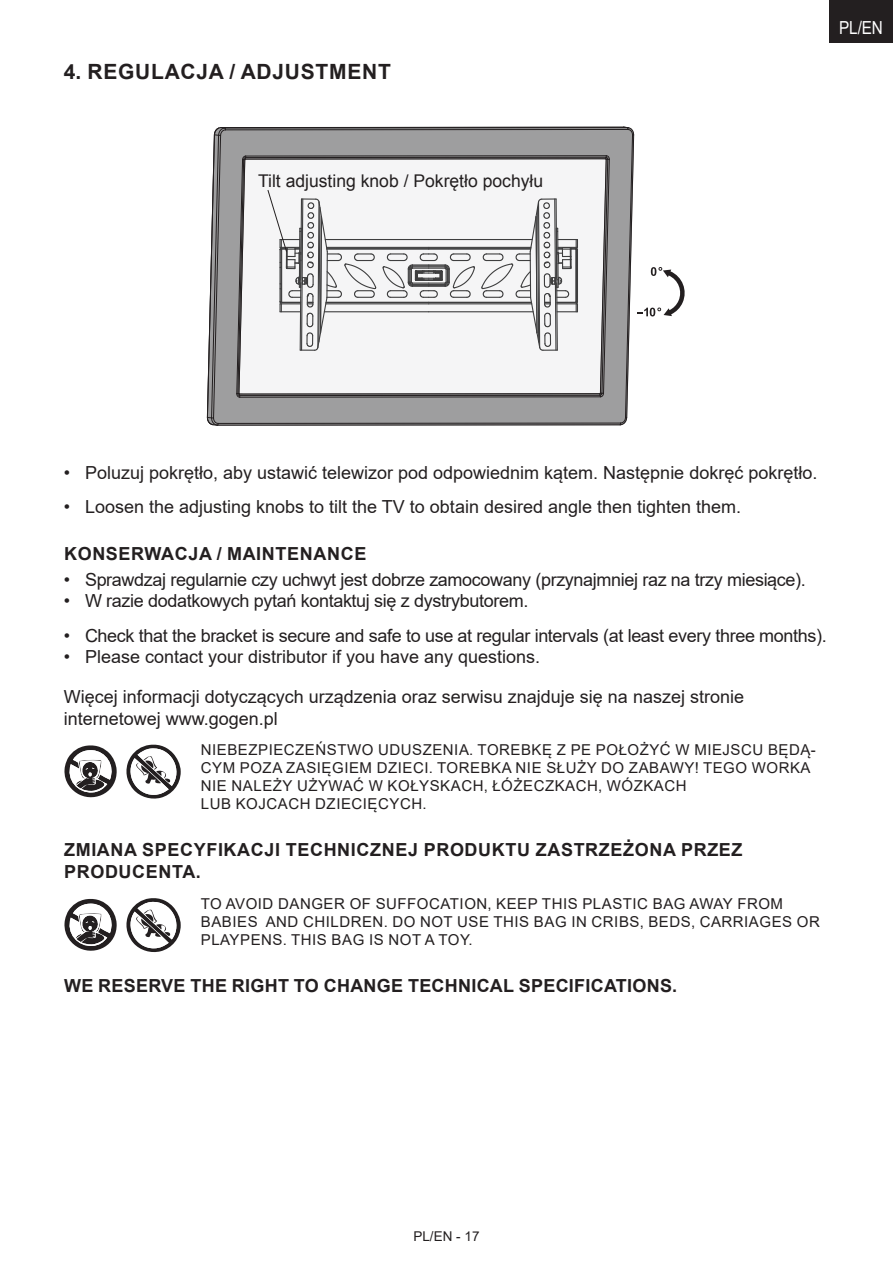
<style>
.page{position:relative;width:893px;height:1263px;background:#fff}
.page>*{position:absolute;margin:0;border:0;box-sizing:border-box;transform-origin:0 0}
.t1{font:700 21px "Arial";letter-spacing:.035em;color:#231f20}
.t2{font:18px/39.6px "Arial";color:#231f20}
.t3{font:18px "Arial";letter-spacing:-.02em;color:#231f20}
.t4{font:700 18px/21.6px "Arial";letter-spacing:.035em;color:#231f20}
.t5{font:700 18px "Arial";letter-spacing:.015em;color:#231f20}
.t6{font:18px "Arial";color:#fff;scale:.85 1}
.t7{font:17.55px "Arial";color:#231f20}
.t8{font:15px/18px "Arial";letter-spacing:.035em;color:#231f20}
.t9{font:13.5px "Arial";color:#231f20}
</style>
<div class="page">
<div style="left:829px;top:0;width:64px;height:43px;background:#231f20"></div>
<svg style="left:226px;top:128px;width:393px;height:295px"></svg>
<hr style="left:218px;top:424px;width:402px;height:1px;background:#231f20">
<hr style="left:218px;top:423px;width:403px;height:1px;background:#231f20">
<hr style="left:240px;top:396px;width:360px;height:1px;background:#231f20">
<hr style="left:240px;top:395px;width:360px;height:1px;background:#231f20">
<hr style="left:239px;top:393px;width:361px;height:1px;background:#231f20">
<hr style="left:245px;top:158px;width:361px;height:1px;background:#231f20">
<hr style="left:245px;top:157px;width:361px;height:1px;background:#231f20">
<hr style="left:246px;top:155px;width:360px;height:1px;background:#231f20">
<svg style="left:236px;top:155px;width:10px;height:243px"></svg>
<hr style="left:225px;top:129px;width:403px;height:1px;background:#231f20">
<hr style="left:221px;top:127px;width:402px;height:1px;background:#231f20">
<svg style="left:207px;top:127px;width:19px;height:299px"></svg>
<svg style="left:599px;top:155px;width:11px;height:243px"></svg>
<svg style="left:619px;top:126px;width:66px;height:300px"></svg>
<svg style="left:267px;top:189px;width:312px;height:164px"></svg>
<svg style="left:126px;top:744px;width:55px;height:55px"></svg>
<svg style="left:64px;top:745px;width:53px;height:53px"></svg>
<svg style="left:126px;top:898px;width:55px;height:55px"></svg>
<svg style="left:64px;top:898px;width:53px;height:53px"></svg>
<h1 class="t1" style="left:64px;top:57px;width:329px">4. REGULACJA / ADJUSTMENT</h1>
<p class="t7" style="left:258px;top:170px;width:287px">Tilt adjusting knob / Pokrętło pochyłu</p>
<p class="t6" style="left:839px;top:15px;width:53px">PL/EN</p>
<p class="t2" style="left:64px;top:452px;width:755px">• Poluzuj pokrętło, aby ustawić telewizor pod odpowiednim kątem. Następnie dokręć pokrętło.</p>
<p class="t2" style="left:64px;top:487px;width:679px">• Loosen the adjusting knobs to tilt the TV to obtain desired angle then tighten them.</p>
<p class="t4" style="left:64px;top:543px;width:304px">KONSERWACJA / MAINTENANCE</p>
<p class="t3" style="left:64px;top:567px;width:744px">• Sprawdzaj regularnie czy uchwyt jest dobrze zamocowany (przynajmniej raz na trzy miesiące).</p>
<p class="t3" style="left:64px;top:589px;width:466px">• W razie dodatkowych pytań kontaktuj się z dystrybutorem.</p>
<p class="t3" style="left:64px;top:623px;width:764px">• Check that the bracket is secure and safe to use at regular intervals (at least every three months).</p>
<p class="t2" style="left:64px;top:637px;width:682px">• Please contact your distributor if you have any questions.<br>Więcej informacji dotyczących urządzenia oraz serwisu znajduje się na naszej stronie</p>
<p class="t2" style="left:64px;top:698px;width:216px">internetowej www.gogen.pl</p>
<p class="t8" style="left:201px;top:741px;width:616px">NIEBEZPIECZEŃSTWO UDUSZENIA. TOREBKĘ Z PE POŁOŻYĆ W MIEJSCU BĘDĄ-CYM POZA ZASIĘGIEM DZIECI. TOREBKA NIE SŁUŻY DO ZABAWY! TEGO WORKA NIE NALEŻY UŻYWAĆ W KOŁYSKACH, ŁÓŻECZKACH, WÓZKACH<br>LUB KOJCACH DZIECIĘCYCH.</p>
<p class="t4" style="left:64px;top:839px;width:680px">ZMIANA SPECYFIKACJI TECHNICZNEJ PRODUKTU ZASTRZEŻONA PRZEZ<br>PRODUCENTA.</p>
<p class="t8" style="left:201px;top:894px;width:621px">TO AVOID DANGER OF SUFFOCATION, KEEP THIS PLASTIC BAG AWAY FROM<br>BABIES AND CHILDREN. DO NOT USE THIS BAG IN CRIBS, BEDS, CARRIAGES OR<br>PLAYPENS. THIS BAG IS NOT A TOY.</p>
<p class="t5" style="left:64px;top:973px;width:614px">WE RESERVE THE RIGHT TO CHANGE TECHNICAL SPECIFICATIONS.</p>
<p class="t9" style="left:413px;top:1227px;width:68px">PL/EN - 17</p>
</div>
